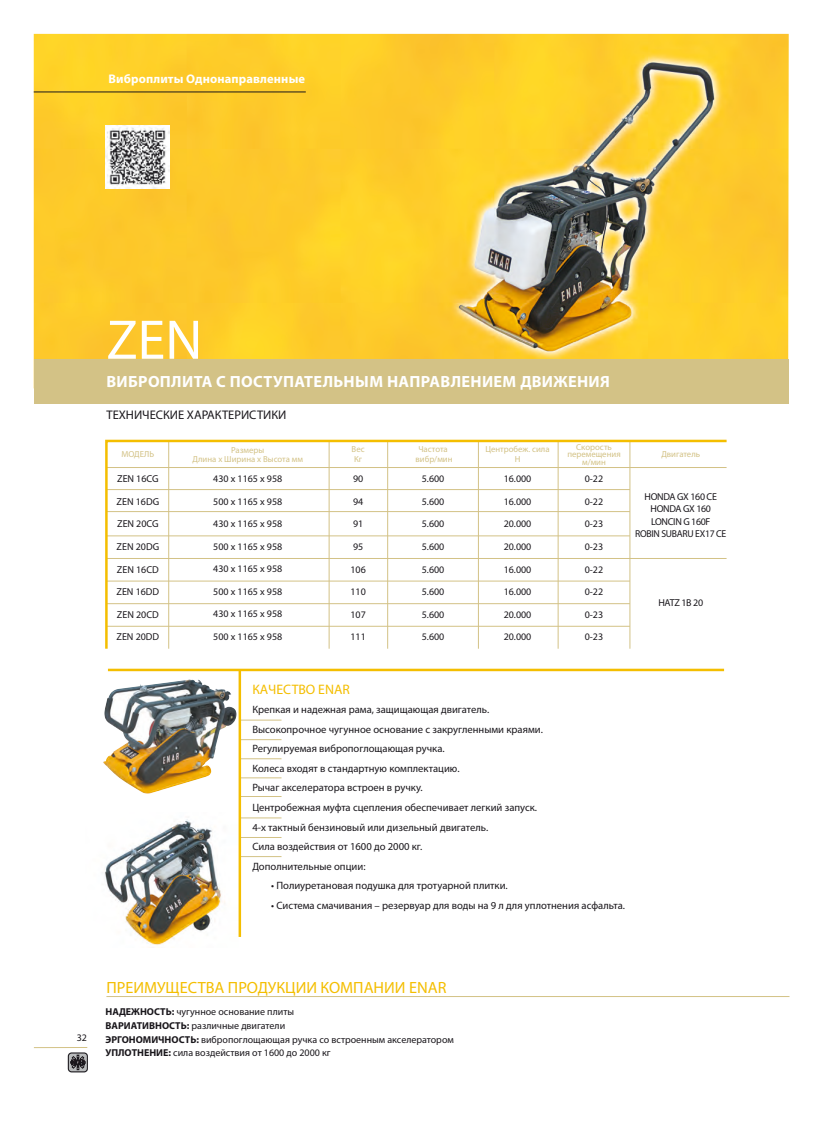
<style>
.page{position:relative;width:833px;height:1142px;background:#fff}
.page>*{position:absolute;margin:0;border:0;box-sizing:border-box;transform-origin:0 0}
.t1{font:56.25px "Myriad MM";color:#fff}
.t2{font:700 16.25px "Myriad Pro";letter-spacing:.02em;color:#fff}
.t3{font:16.25px "Myriad Pro";color:#f4be00}
.t4{font:13.75px "Myriad Pro";color:#f4be00}
.t5{font:700 12.5px "Myriad Pro";letter-spacing:.01em;color:#fff}
.t6{font:12.5px "Myriad Pro";color:#1a171c}
.t7{font:10.62px/19.5px "Myriad Pro";color:#1a171c}
.t8{font:10px/13.8px "Myriad Pro";color:#1a171c}
.t9{font:10px/12.5px "Myriad Pro";letter-spacing:-.03em;color:#1a171c;text-align:center}
.t10{font:10px "Myriad MM";color:#1a171c}
.t11{font:8.75px/10px "Myriad Pro";color:#d3c286;text-align:center}
.s1{font-weight:700}
</style>
<div class="page">
<img style="left:104px;top:811px;width:162px;height:134px">
<img style="left:34px;top:34px;width:755px;height:354px">
<div style="left:34px;top:359px;width:754px;height:44px;background:#d3c286"></div>
<hr style="left:34px;top:92px;width:272px;height:1px;background:#1a171c">
<hr style="left:106px;top:995px;width:683px;height:1px;background:#d3c286">
<svg style="left:105px;top:439px;width:622px;height:210px"></svg>
<img style="left:103px;top:679px;width:133px;height:114px">
<hr style="left:240px;top:739px;width:41px;height:1px;background:#d3c286">
<hr style="left:240px;top:758px;width:41px;height:1px;background:#d3c286">
<hr style="left:240px;top:796px;width:41px;height:1px;background:#d3c286">
<hr style="left:108px;top:668px;width:616px;height:3px;background:#f4be00">
<hr style="left:240px;top:719px;width:41px;height:1px;background:#d3c286">
<hr style="left:240px;top:817px;width:41px;height:1px;background:#d3c286">
<hr style="left:240px;top:837px;width:41px;height:1px;background:#d3c286">
<hr style="left:240px;top:777px;width:41px;height:1px;background:#d3c286">
<hr style="left:240px;top:856px;width:41px;height:1px;background:#d3c286">
<hr style="left:239px;top:670px;width:2px;height:266px;background:#f4be00">
<img style="left:106px;top:125px;width:63px;height:64px">
<hr style="left:34px;top:1046px;width:53px;height:1px;background:#d3c286">
<svg style="left:68px;top:1052px;width:20px;height:20px"></svg>
<div style="left:68px;top:1052px;width:19px;height:19px;border:1px solid #1a171c;border-radius:3px"></div>
<p class="t5" style="left:109px;top:70px;width:198px">Виброплиты Однонаправленные</p>
<h1 class="t1" style="left:106px;top:305px;width:97px">ZEN</h1>
<h2 class="t2" style="left:106px;top:371px;width:505px">ВИБРОПЛИТА С ПОСТУПАТЕЛЬНЫМ НАПРАВЛЕНИЕМ ДВИЖЕНИЯ</h2>
<p class="t6" style="left:106px;top:407px;width:181px">ТЕХНИЧЕСКИЕ ХАРАКТЕРИСТИКИ</p>
<p class="t11" style="left:567px;top:443px;width:55px;line-height:7.5px">Скорость перемещения м/мин</p>
<p class="t8" style="left:585px;top:472px;width:20px">0-22</p>
<p class="t8" style="left:585px;top:494px;width:20px">0-22</p>
<p class="t8" style="left:585px;top:517px;width:20px">0-23</p>
<p class="t8" style="left:585px;top:539px;width:20px">0-23</p>
<p class="t8" style="left:585px;top:562px;width:20px">0-22</p>
<p class="t8" style="left:585px;top:584px;width:20px">0-22</p>
<p class="t8" style="left:585px;top:607px;width:20px">0-23</p>
<p class="t8" style="left:585px;top:629px;width:20px">0-23</p>
<p class="t11" style="left:485px;top:444px;width:66px">Центробеж. сила<br>Н</p>
<p class="t8" style="left:504px;top:472px;width:29px">16.000</p>
<p class="t8" style="left:504px;top:494px;width:29px">16.000</p>
<p class="t8" style="left:504px;top:517px;width:29px">20.000</p>
<p class="t8" style="left:504px;top:539px;width:29px">20.000</p>
<p class="t8" style="left:504px;top:562px;width:29px">16.000</p>
<p class="t8" style="left:504px;top:584px;width:29px">16.000</p>
<p class="t8" style="left:504px;top:607px;width:29px">20.000</p>
<p class="t8" style="left:504px;top:629px;width:29px">20.000</p>
<p class="t11" style="left:352px;top:444px;width:15px;text-align:left">Вес<br>Кг</p>
<p class="t11" style="left:415px;top:444px;width:39px">Частота вибр/мин</p>
<p class="t11" style="left:193px;top:445px;width:112px;line-height:9.1px">Размеры<br>Длина x Ширина x Высота мм</p>
<p class="t11" style="left:121px;top:449px;width:34px">МОДЕЛЬ</p>
<p class="t11" style="left:661px;top:449px;width:40px">Двигатель</p>
<p class="t8" style="left:353px;top:472px;width:12px">90</p>
<p class="t8" style="left:353px;top:494px;width:12px">94</p>
<p class="t8" style="left:353px;top:517px;width:12px">91</p>
<p class="t8" style="left:353px;top:539px;width:12px">95</p>
<p class="t8" style="left:350px;top:562px;width:17px">106</p>
<p class="t8" style="left:350px;top:584px;width:17px">110</p>
<p class="t8" style="left:350px;top:607px;width:17px">107</p>
<p class="t8" style="left:350px;top:629px;width:17px">111</p>
<p class="t8" style="left:213px;top:471px;width:71px">430 x 1165 x 958</p>
<p class="t8" style="left:213px;top:494px;width:71px">500 x 1165 x 958</p>
<p class="t8" style="left:213px;top:516px;width:71px">430 x 1165 x 958</p>
<p class="t8" style="left:213px;top:539px;width:71px">500 x 1165 x 958</p>
<p class="t8" style="left:213px;top:561px;width:71px">430 x 1165 x 958</p>
<p class="t8" style="left:213px;top:584px;width:71px">500 x 1165 x 958</p>
<p class="t8" style="left:213px;top:606px;width:71px">430 x 1165 x 958</p>
<p class="t8" style="left:213px;top:629px;width:71px">500 x 1165 x 958</p>
<p class="t8" style="left:117px;top:472px;width:43px">ZEN 16CG</p>
<p class="t8" style="left:117px;top:494px;width:44px">ZEN 16DG</p>
<p class="t8" style="left:117px;top:517px;width:43px">ZEN 20CG</p>
<p class="t8" style="left:117px;top:539px;width:44px">ZEN 20DG</p>
<p class="t8" style="left:117px;top:562px;width:43px">ZEN 16CD</p>
<p class="t8" style="left:117px;top:584px;width:44px">ZEN 16DD</p>
<p class="t8" style="left:117px;top:607px;width:43px">ZEN 20CD</p>
<p class="t8" style="left:117px;top:629px;width:44px">ZEN 20DD</p>
<p class="t8" style="left:422px;top:472px;width:24px">5.600</p>
<p class="t8" style="left:422px;top:494px;width:24px">5.600</p>
<p class="t8" style="left:422px;top:517px;width:24px">5.600</p>
<p class="t8" style="left:422px;top:539px;width:24px">5.600</p>
<p class="t8" style="left:422px;top:562px;width:24px">5.600</p>
<p class="t8" style="left:422px;top:584px;width:24px">5.600</p>
<p class="t8" style="left:422px;top:607px;width:24px">5.600</p>
<p class="t8" style="left:422px;top:629px;width:24px">5.600</p>
<p class="t9" style="left:635px;top:490px;width:93px">HONDA GX 160 CE<br>HONDA GX 160<br>LONCIN G 160F<br>ROBIN SUBARU EX17 CE</p>
<p class="t8" style="left:658px;top:595px;width:46px">HATZ 1B 20</p>
<h3 class="t4" style="left:252px;top:680px;width:99px">КАЧЕСТВО ENAR</h3>
<p class="t7" style="left:252px;top:699px;width:292px">Крепкая и надежная рама, защищающая двигатель.<br>Высокопрочное чугунное основание с закругленными краями.<br>Регулируемая вибропоглощающая ручка.<br>Колеса входят в стандартную комплектацию.<br>Рычаг акселератора встроен в ручку.<br>Центробежная муфта сцепления обеспечивает легкий запуск.<br>4-х тактный бензиновый или дизельный двигатель.<br>Сила воздействия от 1600 до 2000 кг.<br>Дополнительные опции:</p>
<p class="t7" style="left:271px;top:875px;width:238px">• Полиуретановая подушка для тротуарной плитки.</p>
<p class="t7" style="left:271px;top:895px;width:355px">• Система смачивания – резервуар для воды на 9 л для уплотнения асфальта.</p>
<p class="t10" style="left:77px;top:1031px;width:12px">32</p>
<h2 class="t3" style="left:106px;top:976px;width:341px">ПРЕИМУЩЕСТВА ПРОДУКЦИИ КОМПАНИИ ENAR</h2>
<p class="t8" style="left:105px;top:1004px;width:350px"><span class="s1">НАДЕЖНОСТЬ:</span> чугунное основание плиты<br><span class="s1">ВАРИАТИВНОСТЬ:</span> различные двигатели<br><span class="s1">ЭРГОНОМИЧНОСТЬ:</span> вибропоглощающая ручка со встроенным акселератором <span class="s1">УПЛОТНЕНИЕ:</span> сила воздействия от 1600 до 2000 кг</p>
</div>
